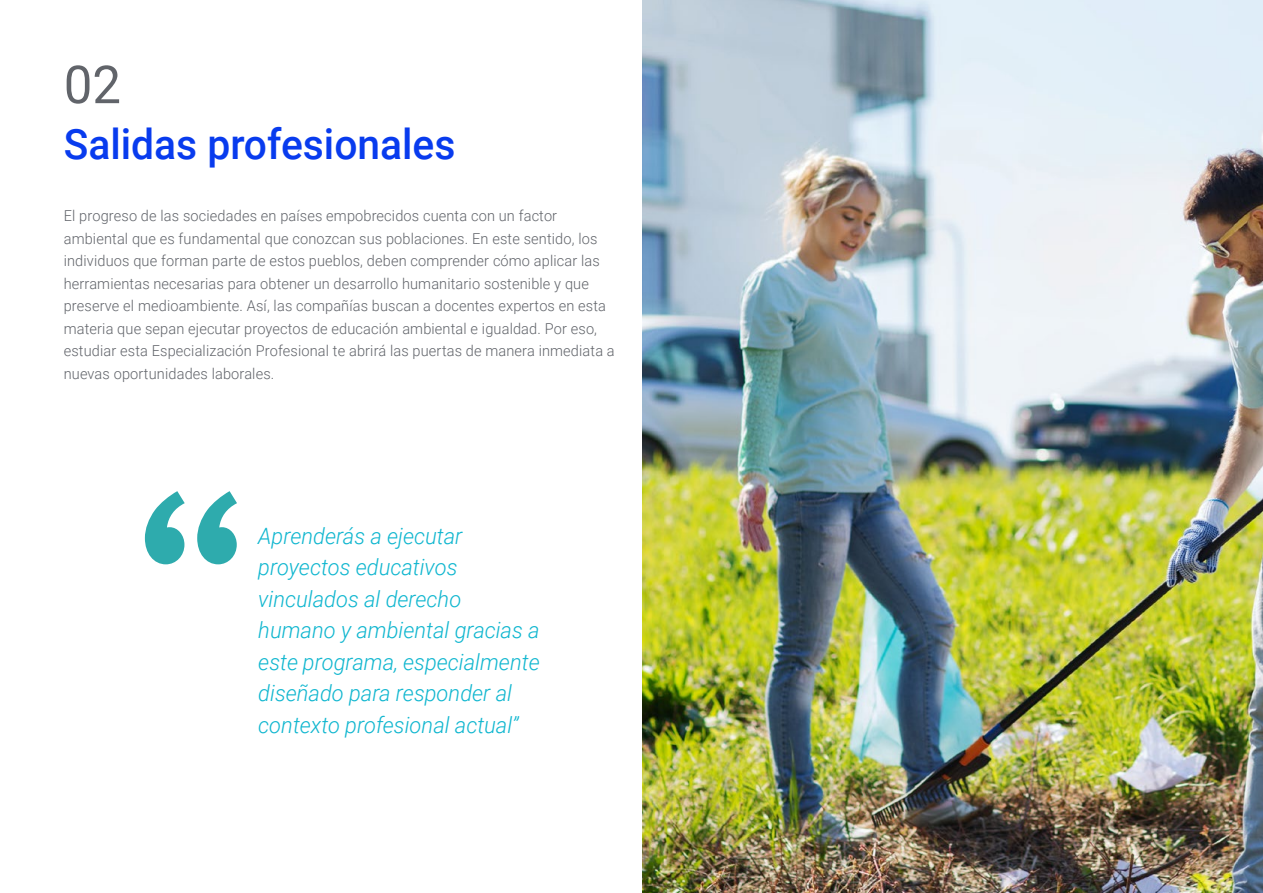
<style>
.page{position:relative;width:1263px;height:893px;background:#fff}
.page>*{position:absolute;margin:0;border:0;box-sizing:border-box;transform-origin:0 0}
.t1{font:52.5px "Roboto";color:#61646a}
.Portadilla{font:500 42px "Roboto";color:#083bee}
.Destacados{font:italic 300 22.5px/31.5px "Roboto";color:#0fb6cf}
.Texto_Simple{font:300 15px/22.5px "Roboto";letter-spacing:.01em;color:#61646a}
</style>
<div class="page">
<img style="left:642px;top:0;width:621px;height:893px">
<svg style="left:145px;top:491px;width:92px;height:73px"></svg>
<p class="t1" style="left:64px;top:48px;width:59px">02</p>
<p class="Portadilla" style="left:64px;top:115px;width:393px">Salidas profesionales</p>
<p class="Texto_Simple" style="left:64px;top:204px;width:552px">El progreso de las sociedades en países empobrecidos cuenta con un factor ambiental que es fundamental que conozcan sus poblaciones. En este sentido, los individuos que forman parte de estos pueblos, deben comprender cómo aplicar las herramientas necesarias para obtener un desarrollo humanitario sostenible y que preserve el medioambiente. Así, las compañías buscan a docentes expertos en esta materia que sepan ejecutar proyectos de educación ambiental e igualdad. Por eso, estudiar esta Especialización Profesional te abrirá las puertas de manera inmediata a nuevas oportunidades laborales.</p>
<p class="Destacados" style="left:258px;top:519px;width:283px">Aprenderás a ejecutar proyectos educativos vinculados al derecho humano y ambiental gracias a este programa, especialmente diseñado para responder al contexto profesional actual”</p>
</div>
